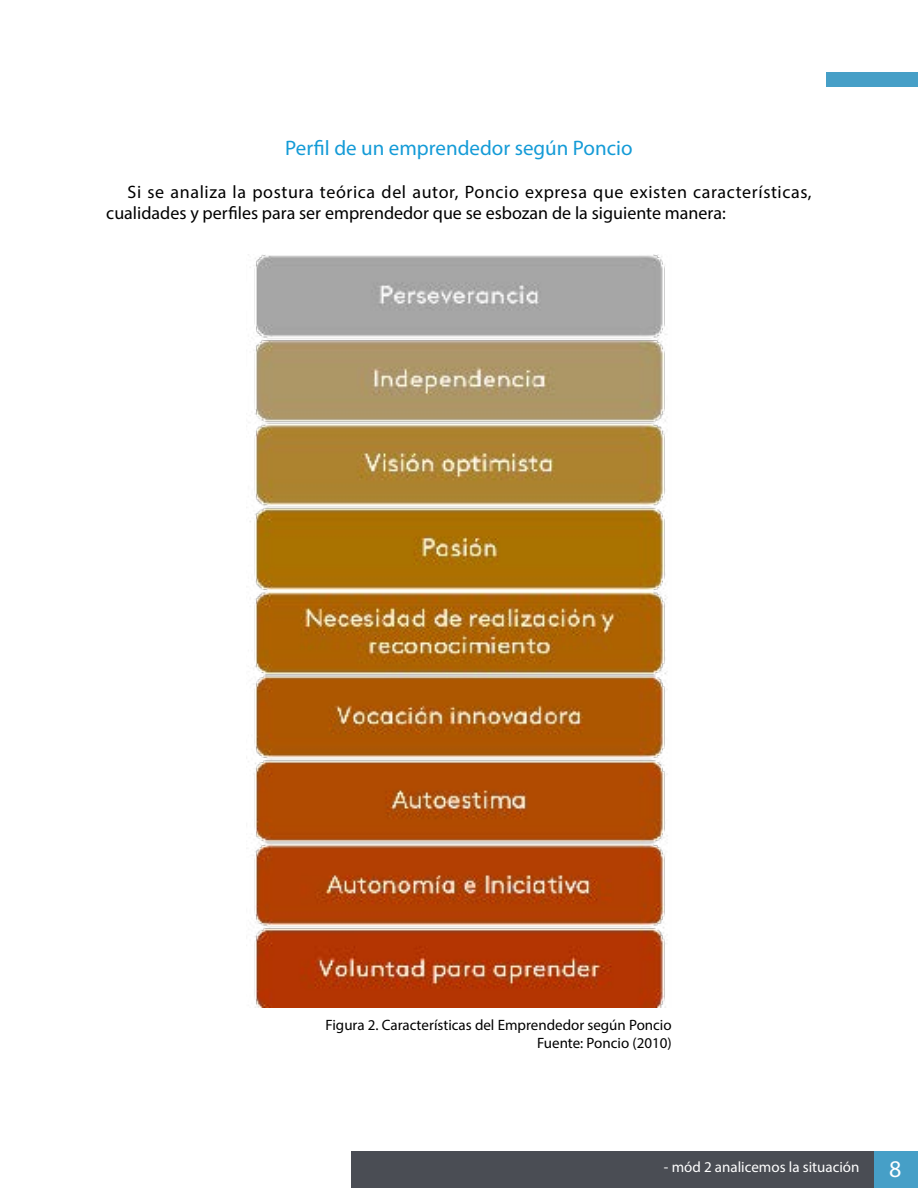
<style>
.page{position:relative;width:918px;height:1188px;background:#fff}
.page>*{position:absolute;margin:0;border:0;box-sizing:border-box;transform-origin:0 0}
.t1{font:21px "Myriad Pro";color:#149bd7}
.t2{font:18px/21.6px "Myriad Pro";letter-spacing:.03em;color:#000}
.t3{font:15px/18px "Myriad Pro";color:#000;text-align:right}
.t4{font:15px "Myriad Pro";color:#fff}
.s1{font-size:24px}
</style>
<div class="page">
<div style="left:826px;top:72px;width:92px;height:15px;background:#469fc7"></div>
<div style="left:873px;top:1151px;width:45px;height:37px;background:#469fc7"></div>
<div style="left:351px;top:1151px;width:522px;height:37px;background:#4a4d54"></div>
<img style="left:249px;top:255px;width:419px;height:752px">
<p class="t1" style="left:285px;top:135px;width:349px">Perfil de un emprendedor según Poncio</p>
<p class="t2" style="left:106px;top:181px;width:707px;text-indent:21px">Si se analiza la postura teórica del autor, Poncio expresa que existen características, cualidades y perfiles para ser emprendedor que se esbozan de la siguiente manera:</p>
<p class="t3" style="left:326px;top:1016px;width:348px">Figura 2. Características del Emprendedor según Poncio<br>Fuente: Poncio (2010)</p>
<p class="t4" style="left:664px;top:1158px;width:239px">- mód 2 analicemos la situación <span class="s1">8</span></p>
</div>
